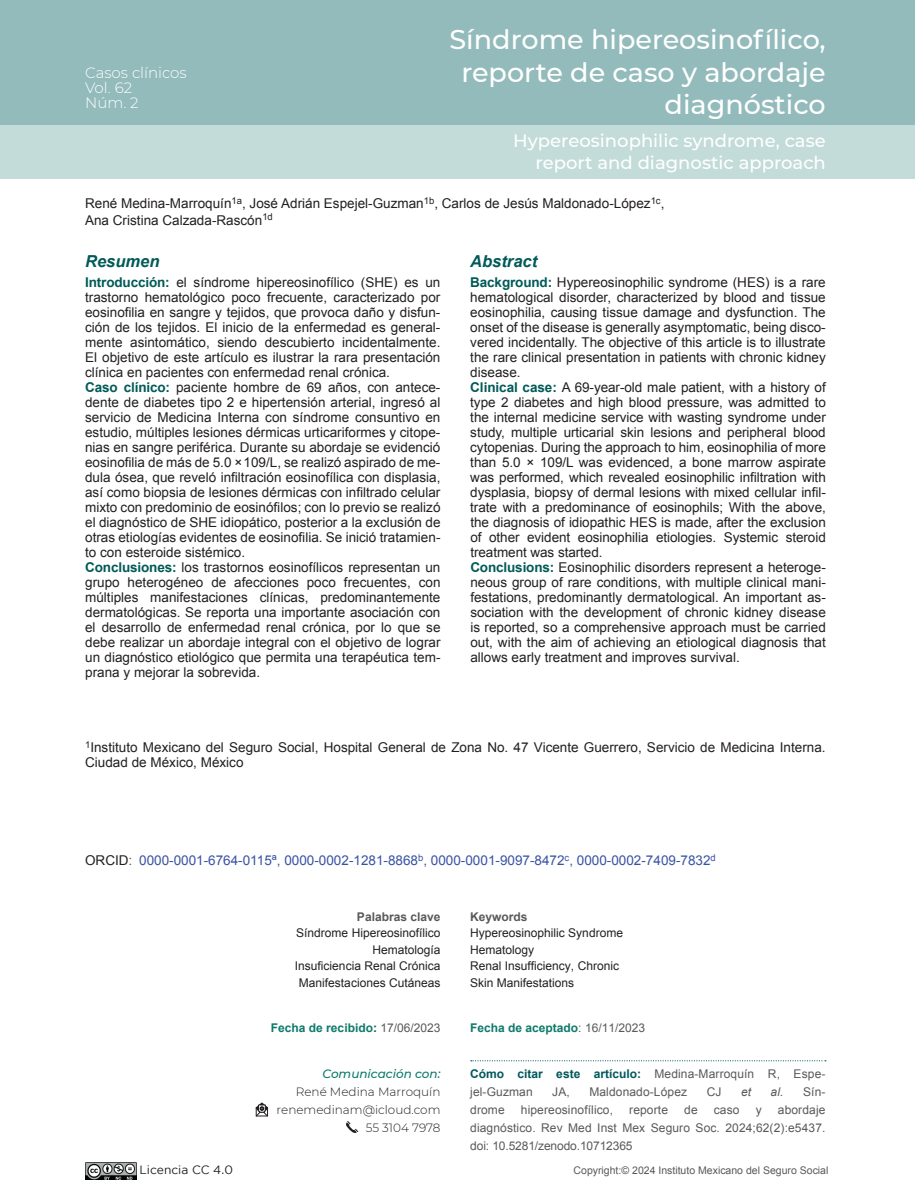
<style>
.page{position:relative;width:915px;height:1191px;background:#fff}
.page>*{position:absolute;margin:0;border:0;box-sizing:border-box;transform-origin:0 0}
.t1{font:500 27px/32.4px "Montserrat";color:#fff;text-align:right}
.t2{font:500 18px/21.6px "Montserrat";color:#fff;text-align:right}
.t3{font:italic 700 16.5px "Arial";color:#005a57}
.t4{font:300 15px/15px "Montserrat";color:#fff}
.t5{font:13.5px/15px "Arial";color:#231f20}
.t6{font:13.5px "Arial";color:#3953a4}
.t7{font:12px/18px "Arial";letter-spacing:.01em;color:#58595b}
.t8{font:12px/16.5px "Arial";color:#231f20}
.t9{font:700 12px "Arial";color:#0d7a6a}
.t10{font:300 12px/18px "Montserrat";color:#231f20;text-align:right}
.t11{font:700 12px "Arial";color:#58595b}
.t12{font:italic 500 12px "Montserrat";color:#0d7a6a}
.t13{font:12px "Gotham";color:#231f20}
.t14{font:italic 12px "Arial";color:#58595b}
.t15{font:10.5px "Arial";color:#58595b}
.s1{font-weight:700;color:#005a57}
.s2{color:#231f20}
.s3{color:#58595b}
.s4{color:#005a57}
.s5{font-weight:400;color:#58595b}
.s6{font-weight:700;color:#01585b}
.s7{font-style:italic}
</style>
<div class="page">
<div style="left:0;top:0;width:914px;height:125px;background:#93bbbb"></div>
<div style="left:0;top:125px;width:914px;height:54px;background:#c3dcd9"></div>
<svg style="left:470px;top:1060px;width:355px;height:1px"></svg>
<svg style="left:255px;top:1102px;width:13px;height:15px"></svg>
<svg style="left:346px;top:1121px;width:13px;height:12px"></svg>
<img style="left:85px;top:1162px;width:51px;height:17px">
<p class="t4" style="left:85px;top:64px;width:103px">Casos clínicos<br>Vol. 62<br>Núm. 2</p>
<h1 class="t1" style="left:449px;top:22px;width:377px">Síndrome hipereosinofílico, reporte de caso y abordaje diagnóstico</h1>
<h2 class="t2" style="left:513px;top:129px;width:314px">Hypereosinophilic syndrome, case report and diagnostic approach</h2>
<p class="t5" style="left:85px;top:195px;width:580px;line-height:16.5px">René Medina-Marroquín<sup>1a</sup>, José Adrián Espejel-Guzman<sup>1b</sup>, Carlos de Jesús Maldonado-López<sup>1c</sup>,<br>Ana Cristina Calzada-Rascón<sup>1d</sup></p>
<p class="t3" style="left:85px;top:251px;width:76px">Resumen</p>
<p class="t3" style="left:470px;top:251px;width:68px">Abstract</p>
<p class="t5" style="left:470px;top:275px;width:357px"><span class="s1">Background:</span> Hypereosinophilic syndrome (HES) is a rare hematological disorder, characterized by blood and tissue eosinophilia, causing tissue damage and dysfunction. The onset of the disease is generally asymptomatic, being disco&shy;vered incidentally. The objective of this article is to illustrate the rare clinical presentation in patients with chronic kidney disease.<br><span class="s1">Clinical case:</span> A 69-year-old male patient, with a history of type 2 diabetes and high blood pressure, was admitted to the internal medicine service with wasting syndrome under study, multiple urticarial skin lesions and peripheral blood cytopenias. During the approach to him, eosinophilia of more than 5.0 × 109/L was evidenced, a bone marrow aspirate was performed, which revealed eosinophilic infiltration with dysplasia, biopsy of dermal lesions with mixed cellular infil&shy;trate with a predominance of eosinophils; With the above, the diagnosis of idiopathic HES is made, after the exclusion of other evident eosinophilia etiologies. Systemic steroid treatment was started.<br><span class="s1">Conclusions:</span> Eosinophilic disorders represent a heteroge&shy;neous group of rare conditions, with multiple clinical mani&shy;festations, predominantly dermatological. An important as&shy;sociation with the development of chronic kidney disease is reported, so a comprehensive approach must be carried out, with the aim of achieving an etiological diagnosis that allows early treatment and improves survival.</p>
<p class="t5" style="left:85px;top:275px;width:357px"><span class="s1">Introducción:</span> el síndrome hipereosinofílico (SHE) es un trastorno hematológico poco frecuente, caracterizado por eosinofilia en sangre y tejidos, que provoca daño y disfun&shy;ción de los tejidos. El inicio de la enfermedad es general&shy;mente asintomático, siendo descubierto incidentalmente.<br>El objetivo de este artículo es ilustrar la rara presentación clínica en pacientes con enfermedad renal crónica.<br><span class="s1">Caso clínico:</span> paciente hombre de 69 años, con antece&shy;dente de diabetes tipo 2 e hipertensión arterial, ingresó al servicio de Medicina Interna con síndrome consuntivo en estudio, múltiples lesiones dérmicas urticariformes y citope&shy;nias en sangre periférica. Durante su abordaje se evidenció eosinofilia de más de 5.0 × 109/L, se realizó aspirado de me&shy;dula ósea, que reveló infiltración eosinofílica con displasia, así como biopsia de lesiones dérmicas con infiltrado celular mixto con predominio de eosinófilos; con lo previo se realizó el diagnóstico de SHE idiopático, posterior a la exclusión de otras etiologías evidentes de eosinofilia. Se inició tratamien&shy;to con esteroide sistémico.<br><span class="s1">Conclusiones:</span> los trastornos eosinofílicos representan un grupo heterogéneo de afecciones poco frecuentes, con múltiples manifestaciones clínicas, predominantemente dermatológicas. Se reporta una importante asociación con el desarrollo de enfermedad renal crónica, por lo que se debe realizar un abordaje integral con el objetivo de lograr un diagnóstico etiológico que permita una terapéutica tem&shy;prana y mejorar la sobrevida.</p>
<p class="t5" style="left:85px;top:740px;width:741px"><sup>1</sup>Instituto Mexicano del Seguro Social, Hospital General de Zona No. 47 Vicente Guerrero, Servicio de Medicina Interna.<br>Ciudad de México, México</p>
<p class="t6" style="left:85px;top:851px;width:632px"><span class="s2">ORCID</span><span class="s3">:</span> 0000-0001-6764-0115ª, 0000-0002-1281-8868<sup>b</sup>, 0000-0001-9097-8472<sup>c</sup>, 0000-0002-7409-7832<sup>d</sup></p>
<p class="t11" style="left:357px;top:908px;width:85px">Palabras clave</p>
<p class="t8" style="left:295px;top:924px;width:147px;text-align:right">Síndrome Hipereosinofílico<br>Hematología<br>Insuficiencia Renal Crónica<br>Manifestaciones Cutáneas</p>
<p class="t11" style="left:470px;top:908px;width:59px">Keywords</p>
<p class="t8" style="left:470px;top:924px;width:154px">Hypereosinophilic Syndrome<br>Hematology<br>Renal Insufficiency, Chronic<br>Skin Manifestations</p>
<p class="t9" style="left:271px;top:1019px;width:171px">Fecha de recibido<span class="s4">:</span> <span class="s5">17/06/2023</span></p>
<p class="t9" style="left:470px;top:1020px;width:176px">Fecha de aceptado<span class="s5">: 16/11/2023</span></p>
<p class="t12" style="left:322px;top:1065px;width:119px">Comunicación con:</p>
<p class="t10" style="left:276px;top:1082px;width:165px">René Medina Marroquín renemedinam@icloud.com<br>55 3104 7978</p>
<p class="t7" style="left:470px;top:1064px;width:356px"><span class="s6">Cómo citar este artículo:</span> Medina-Marroquín R, Espe&shy;jel-Guzman</p>
<p class="t7" style="left:552px;top:1082px;width:19px">JA,</p>
<p class="t7" style="left:589px;top:1082px;width:99px">Maldonado-López</p>
<p class="t7" style="left:706px;top:1082px;width:16px">CJ</p>
<p class="t14" style="left:740px;top:1084px;width:12px">et</p>
<p class="t7" style="left:770px;top:1082px;width:56px"><span class="s7">al.</span> Sín-</p>
<p class="t7" style="left:470px;top:1100px;width:36px">drome</p>
<p class="t7" style="left:520px;top:1100px;width:94px">hipereosinofílico,</p>
<p class="t7" style="left:629px;top:1100px;width:40px">reporte</p>
<p class="t7" style="left:684px;top:1100px;width:15px">de</p>
<p class="t7" style="left:713px;top:1100px;width:27px">caso</p>
<p class="t7" style="left:755px;top:1100px;width:7px">y</p>
<p class="t7" style="left:470px;top:1100px;width:356px;text-align:justify;text-indent:307px">abordaje diagnóstico. Rev Med Inst Mex Seguro Soc. 2024;62(2):e5437. doi: 10.5281/zenodo.10712365</p>
<p class="t13" style="left:139px;top:1162px;width:95px">Licencia CC 4.0</p>
<p class="t15" style="left:573px;top:1163px;width:256px">Copyright:© 2024 Instituto Mexicano del Seguro Social</p>
</div>
